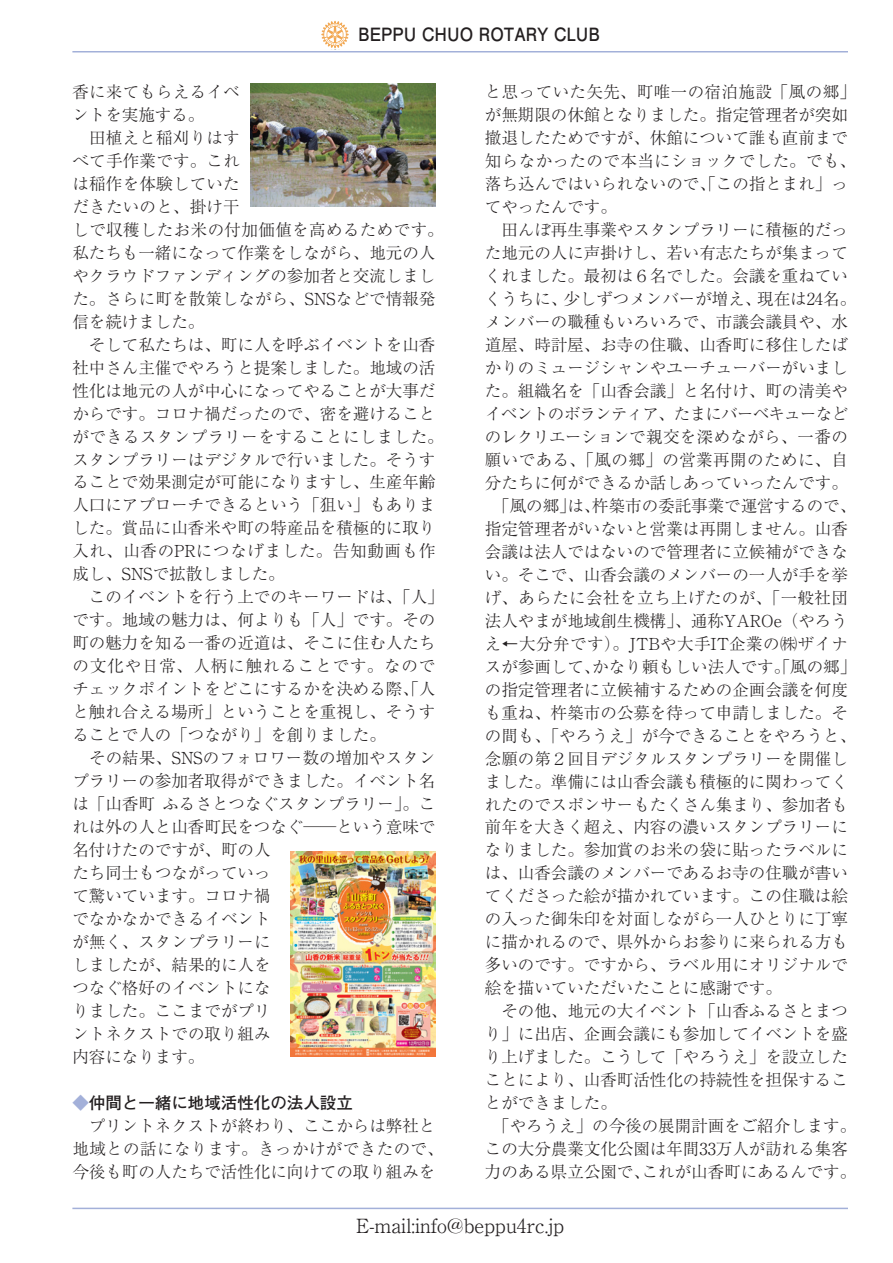
<style>
.page{position:relative;width:893px;height:1263px;background:#fff}
.page>*{position:absolute;margin:0;border:0;box-sizing:border-box;transform-origin:0 0}
.t1{font:300 19.5px "Ryumin Pr 6 N";color:#231f20}
.t2{font:700 18.3px "Futo Go B101 Pr 6 N";color:#231f20;scale:.91 1}
.t3{font:300 16.5px/23px "Ryumin Pr 6 N";color:#231f20}
.t4{font:700 16.5px "Futo Go B101 Pr 6 N";color:#231f20}
.s1{color:#a3b0d9}
</style>
<div class="page">
<img style="left:250px;top:83px;width:185px;height:123px">
<img style="left:290px;top:851px;width:145px;height:206px">
<hr style="left:72px;top:1208px;width:776px;height:1px;background:#a3b0d9">
<hr style="left:72px;top:51px;width:776px;height:2px;background:#a3b0d9">
<svg style="left:321px;top:21px;width:28px;height:27px"></svg>
<p class="t2" style="left:358px;top:20px;width:267px">BEPPU CHUO ROTARY CLUB</p>
<p class="t3" style="left:72px;top:79px;width:373px">香に来てもらえるイベ<br>ントを実施する。<br>　田植えと稲刈りはす<br>べて手作業です。これ<br>は稲作を体験していた<br>だきたいのと、掛け干<br>しで収穫したお米の付加価値を高めるためです。私たちも一緒になって作業をしながら、地元の人やクラウドファンディングの参加者と交流しました。さらに町を散策しながら、SNSなどで情報発信を続けました。<br>　そして私たちは、町に人を呼ぶイベントを山香社中さん主催でやろうと提案しました。地域の活性化は地元の人が中心になってやることが大事だからです。コロナ禍だったので、密を避けることができるスタンプラリーをすることにしました。スタンプラリーはデジタルで行いました。そうすることで効果測定が可能になりますし、生産年齢人口にアプローチできるという「狙い」もありました。賞品に山香米や町の特産品を積極的に取り入れ、山香のPRにつなげました。告知動画も作成し、SNSで拡散しました。<br>　このイベントを行う上でのキーワードは、「人」です。地域の魅力は、何よりも「人」です。その町の魅力を知る一番の近道は、そこに住む人たちの文化や日常、人柄に触れることです。なのでチェックポイントをどこにするかを決める際、「人と触れ合える場所」ということを重視し、そうすることで人の「つながり」を創りました。</p>
<p class="t3" style="left:72px;top:746px;width:365px;text-indent:17px">その結果、SNSのフォロワー数の増加やスタンプラリーの参加者取得ができました。イベント名は「山香町 ふるさとつなぐスタンプラリー」。これは外の人と山香町民をつなぐ──という意味で名付けたのですが、町の人<br>たち同士もつながっていっ<br>て驚いています。コロナ禍<br>でなかなかできるイベント<br>が無く、スタンプラリーに<br>しましたが、結果的に人を<br>つなぐ格好のイベントにな<br>りました。ここまでがプリ<br>ントネクストでの取り組み<br>内容になります。</p>
<p class="t4" style="left:72px;top:1090px;width:282px"><span class="s1">◆</span>仲間と一緒に地域活性化の法人設立</p>
<p class="t3" style="left:72px;top:1113px;width:373px">　プリントネクストが終わり、ここからは弊社と地域との話になります。きっかけができたので、今後も町の人たちで活性化に向けての取り組みを</p>
<p class="t3" style="left:485px;top:79px;width:373px">と思っていた矢先、町唯一の宿泊施設「風の郷」が無期限の休館となりました。指定管理者が突如撤退したためですが、休館について誰も直前まで知らなかったので本当にショックでした。でも、落ち込んではいられないので、「この指とまれ」ってやったんです。<br>　田んぼ再生事業やスタンプラリーに積極的だった地元の人に声掛けし、若い有志たちが集まってくれました。最初は６名でした。会議を重ねていくうちに、少しずつメンバーが増え、現在は24名。メンバーの職種もいろいろで、市議会議員や、水道屋、時計屋、お寺の住職、山香町に移住したばかりのミュージシャンやユーチューバーがいました。組織名を「山香会議」と名付け、町の清美やイベントのボランティア、たまにバーベキューなどのレクリエーションで親交を深めながら、一番の願いである、「風の郷」の営業再開のために、自分たちに何ができるか話しあっていったんです。　「風の郷」は、杵築市の委託事業で運営するので、指定管理者がいないと営業は再開しません。山香会議は法人ではないので管理者に立候補ができない。そこで、山香会議のメンバーの一人が手を挙げ、あらたに会社を立ち上げたのが、「一般社団法人やまが地域創生機構」、通称YAROe（やろうえ←大分弁です）。JTBや大手IT企業の㈱ザイナスが参画して、かなり頼もしい法人です。「風の郷」の指定管理者に立候補するための企画会議を何度も重ね、杵築市の公募を待って申請しました。その間も、「やろうえ」が今できることをやろうと、念願の第２回目デジタルスタンプラリーを開催しました。準備には山香会議も積極的に関わってくれたのでスポンサーもたくさん集まり、参加者も前年を大きく超え、内容の濃いスタンプラリーになりました。参加賞のお米の袋に貼ったラベルには、山香会議のメンバーであるお寺の住職が書いてくださった絵が描かれています。この住職は絵の入った御朱印を対面しながら一人ひとりに丁寧に描かれるので、県外からお参りに来られる方も多いのです。ですから、ラベル用にオリジナルで絵を描いていただいたことに感謝です。<br>　その他、地元の大イベント「山香ふるさとまつり」に出店、企画会議にも参加してイベントを盛り上げました。こうして「やろうえ」を設立したことにより、山香町活性化の持続性を担保することができました。<br>　「やろうえ」の今後の展開計画をご紹介します。この大分農業文化公園は年間33万人が訪れる集客力のある県立公園で、これが山香町にあるんです。</p>
<p class="t1" style="left:356px;top:1210px;width:210px">E-mail:info@beppu4rc.jp</p>
</div>
